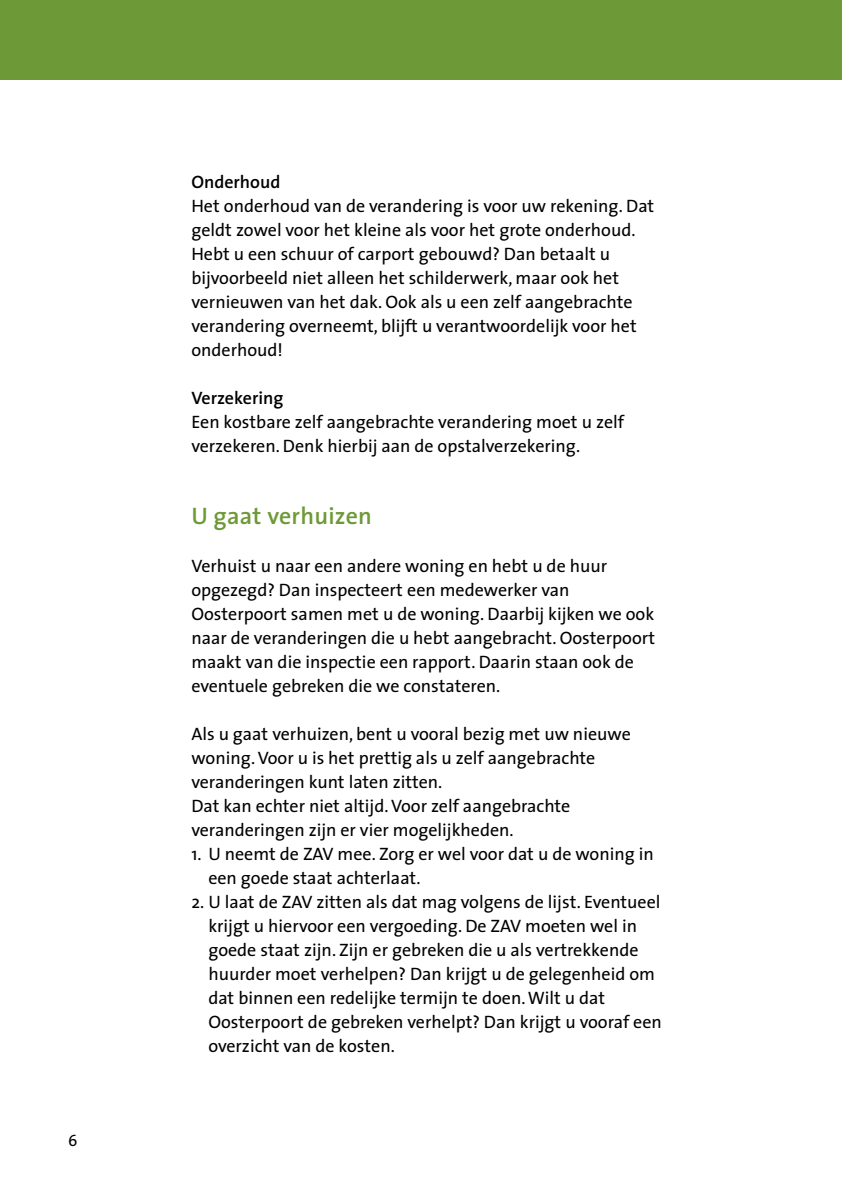
<style>
.page{position:relative;width:842px;height:1191px;background:#fff}
.page>*{position:absolute;margin:0;border:0;box-sizing:border-box;transform-origin:0 0}
.t1{font:600 24px "The Sans";letter-spacing:.01em;color:#6d9936}
.t2{font:18px/24px "The Sans";color:#000}
.t3{font:600 18px "The Sans";color:#000}
.t4{font:16px "The Sans";color:#000}
</style>
<div class="page">
<div style="left:0;top:0;width:842px;height:79px;background:#6d9936"></div>
<p class="t4" style="left:68px;top:1127px;width:11px">6</p>
<p class="t3" style="left:191px;top:167px;width:91px">Onderhoud</p>
<p class="t2" style="left:191px;top:193px;width:464px">Het onderhoud van de verandering is voor uw rekening. Dat geldt zowel voor het kleine als voor het grote onderhoud.<br>Hebt u een schuur of carport gebouwd? Dan betaalt u bijvoorbeeld niet alleen het schilderwerk, maar ook het vernieuwen van het dak. Ook als u een zelf aangebrachte verandering overneemt, blijft u verantwoordelijk voor het onderhoud!</p>
<p class="t3" style="left:191px;top:383px;width:94px">Verzekering</p>
<p class="t2" style="left:191px;top:409px;width:434px">Een kostbare zelf aangebrachte verandering moet u zelf verzekeren. Denk hierbij aan de opstalverzekering.</p>
<h1 class="t1" style="left:191px;top:496px;width:182px">U gaat verhuizen</h1>
<p class="t2" style="left:191px;top:553px;width:465px">Verhuist u naar een andere woning en hebt u de huur opgezegd? Dan inspecteert een medewerker van Oosterpoort samen met u de woning. Daarbij kijken we ook naar de veranderingen die u hebt aangebracht. Oosterpoort maakt van die inspectie een rapport. Daarin staan ook de eventuele gebreken die we constateren.</p>
<p class="t2" style="left:191px;top:721px;width:441px">Als u gaat verhuizen, bent u vooral bezig met uw nieuwe woning. Voor u is het prettig als u zelf aangebrachte veranderingen kunt laten zitten.<br>Dat kan echter niet altijd. Voor zelf aangebrachte veranderingen zijn er vier mogelijkheden.</p>
<p class="t2" style="left:208px;top:841px;width:447px;text-indent:-17px">1. U neemt de ZAV mee. Zorg er wel voor dat u de woning in een goede staat achterlaat.</p>
<p class="t2" style="left:208px;top:889px;width:455px;text-indent:-17px">2. U laat de ZAV zitten als dat mag volgens de lijst. Eventueel krijgt u hiervoor een vergoeding. De ZAV moeten wel in goede staat zijn. Zijn er gebreken die u als vertrekkende huurder moet verhelpen? Dan krijgt u de gelegenheid om dat binnen een redelijke termijn te doen. Wilt u dat Oosterpoort de gebreken verhelpt? Dan krijgt u vooraf een overzicht van de kosten.</p>
</div>
